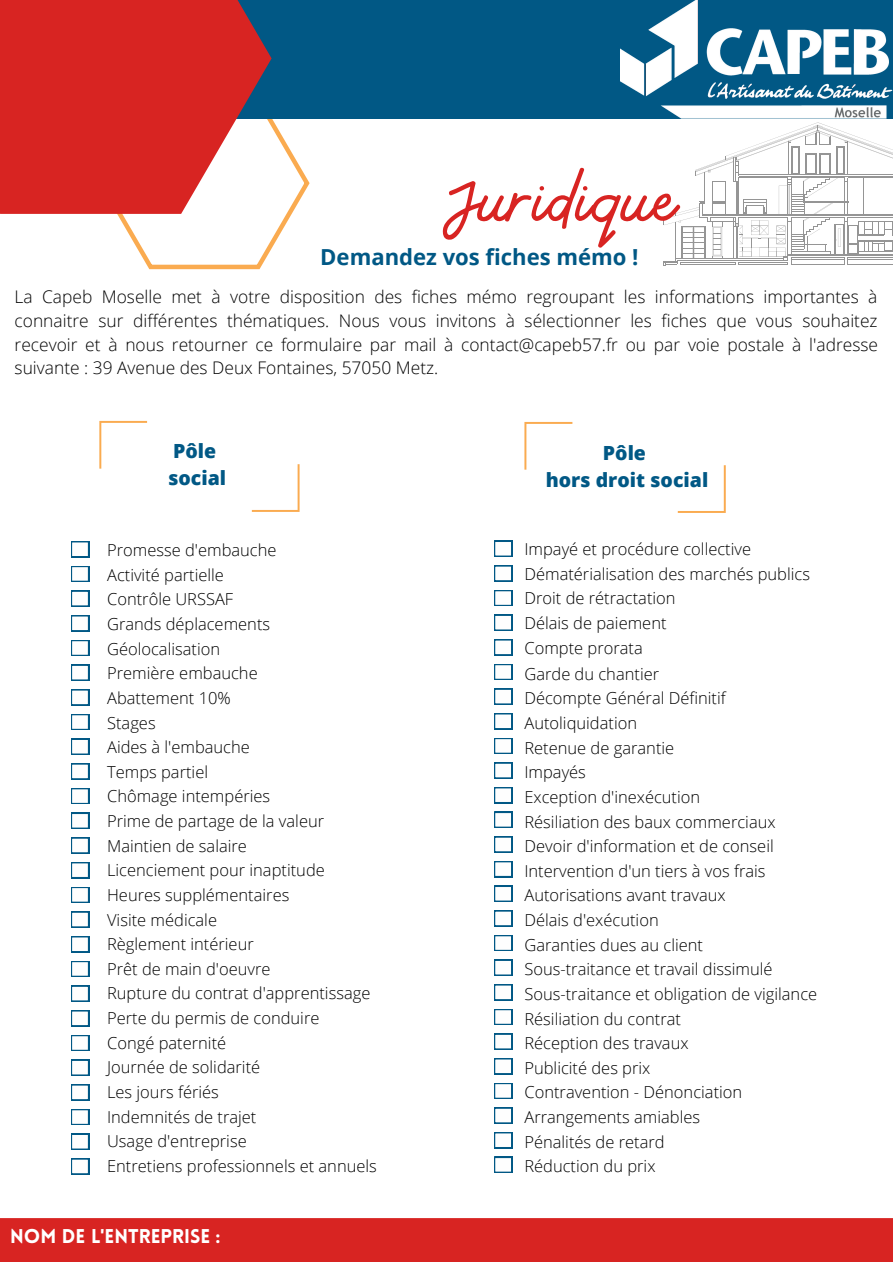
<style>
.page{position:relative;width:893px;height:1264px;background:#fff}
.page>*{position:absolute;margin:0;border:0;box-sizing:border-box;transform-origin:0 0}
.t1{font:84.9px "Bellaboo";color:#d82422}
.t2{font:700 22.05px "Open Sans";color:#015885}
.t3{font:800 19.5px "Open Sans";color:#015885}
.t4{font:900 19.5px "Lovelo";color:#fff}
.t5{font:300 17.4px/23.5px "Open Sans";color:#000;text-align:justify}
.t6{font:300 16.5px "Open Sans";color:#000}
</style>
<div class="page">
<svg style="left:117px;top:119px;width:192px;height:150px"></svg>
<div style="left:271px;top:0;width:349px;height:119px;background:#015885"></div>
<div style="left:0;top:0;width:271px;height:214px;background:#d82422"></div>
<img style="left:620px;top:0;width:272px;height:119px">
<svg style="left:663px;top:122px;width:230px;height:144px"></svg>
<svg style="left:99px;top:421px;width:48px;height:47px"></svg>
<svg style="left:252px;top:464px;width:47px;height:48px"></svg>
<svg style="left:524px;top:422px;width:48px;height:47px"></svg>
<svg style="left:677px;top:465px;width:48px;height:48px"></svg>
<div style="left:0;top:1218px;width:892px;height:43px;background:#d82422"></div>
<svg style="left:71px;top:541px;width:18px;height:16px"></svg>
<svg style="left:71px;top:566px;width:18px;height:16px"></svg>
<svg style="left:71px;top:590px;width:18px;height:16px"></svg>
<svg style="left:71px;top:615px;width:18px;height:16px"></svg>
<svg style="left:71px;top:640px;width:18px;height:16px"></svg>
<svg style="left:71px;top:689px;width:18px;height:16px"></svg>
<svg style="left:71px;top:714px;width:18px;height:16px"></svg>
<svg style="left:71px;top:739px;width:18px;height:15px"></svg>
<svg style="left:71px;top:763px;width:18px;height:16px"></svg>
<svg style="left:71px;top:788px;width:18px;height:16px"></svg>
<svg style="left:71px;top:813px;width:18px;height:15px"></svg>
<svg style="left:71px;top:837px;width:18px;height:16px"></svg>
<svg style="left:71px;top:862px;width:18px;height:16px"></svg>
<svg style="left:71px;top:887px;width:18px;height:15px"></svg>
<svg style="left:71px;top:911px;width:18px;height:16px"></svg>
<svg style="left:71px;top:936px;width:18px;height:16px"></svg>
<svg style="left:71px;top:961px;width:18px;height:15px"></svg>
<svg style="left:71px;top:985px;width:18px;height:16px"></svg>
<svg style="left:71px;top:1010px;width:18px;height:16px"></svg>
<svg style="left:71px;top:1035px;width:18px;height:15px"></svg>
<svg style="left:71px;top:1059px;width:18px;height:16px"></svg>
<svg style="left:71px;top:1084px;width:18px;height:16px"></svg>
<svg style="left:71px;top:1109px;width:18px;height:15px"></svg>
<svg style="left:71px;top:1133px;width:18px;height:16px"></svg>
<svg style="left:71px;top:1158px;width:18px;height:16px"></svg>
<svg style="left:494px;top:565px;width:18px;height:16px"></svg>
<svg style="left:494px;top:590px;width:18px;height:16px"></svg>
<svg style="left:494px;top:615px;width:18px;height:15px"></svg>
<svg style="left:494px;top:639px;width:18px;height:16px"></svg>
<svg style="left:494px;top:664px;width:18px;height:16px"></svg>
<svg style="left:494px;top:688px;width:18px;height:16px"></svg>
<svg style="left:494px;top:713px;width:18px;height:16px"></svg>
<svg style="left:494px;top:738px;width:18px;height:15px"></svg>
<svg style="left:494px;top:762px;width:18px;height:16px"></svg>
<svg style="left:494px;top:787px;width:18px;height:16px"></svg>
<svg style="left:494px;top:812px;width:18px;height:15px"></svg>
<svg style="left:494px;top:836px;width:18px;height:16px"></svg>
<svg style="left:494px;top:861px;width:18px;height:16px"></svg>
<svg style="left:494px;top:885px;width:18px;height:16px"></svg>
<svg style="left:494px;top:910px;width:18px;height:16px"></svg>
<svg style="left:494px;top:935px;width:18px;height:15px"></svg>
<svg style="left:494px;top:959px;width:18px;height:16px"></svg>
<svg style="left:494px;top:984px;width:18px;height:16px"></svg>
<svg style="left:494px;top:1009px;width:18px;height:15px"></svg>
<svg style="left:494px;top:1033px;width:18px;height:16px"></svg>
<svg style="left:494px;top:1058px;width:18px;height:16px"></svg>
<svg style="left:494px;top:1083px;width:18px;height:15px"></svg>
<svg style="left:494px;top:1107px;width:18px;height:16px"></svg>
<svg style="left:494px;top:1132px;width:18px;height:16px"></svg>
<svg style="left:494px;top:1156px;width:18px;height:16px"></svg>
<svg style="left:71px;top:664px;width:18px;height:16px"></svg>
<svg style="left:494px;top:541px;width:18px;height:15px"></svg>
<p class="t1" style="left:446px;top:146px;width:231px">Juridique</p>
<p class="t2" style="left:320px;top:241px;width:320px">Demandez vos fiches mémo !</p>
<p class="t5" style="left:15px;top:285px;width:864px">La Capeb Moselle met à votre disposition des fiches mémo regroupant les informations importantes à connaitre sur différentes thématiques. Nous vous invitons à sélectionner les fiches que vous souhaitez recevoir et à nous retourner ce formulaire par mail à contact@capeb57.fr ou par voie postale à l'adresse suivante : 39 Avenue des Deux Fontaines, 57050 Metz.</p>
<p class="t3" style="left:173px;top:437px;width:45px">Pôle</p>
<p class="t3" style="left:168px;top:464px;width:60px">social</p>
<p class="t6" style="left:107px;top:538px;width:171px">Promesse d'embauche</p>
<p class="t6" style="left:107px;top:563px;width:118px">Activité partielle</p>
<p class="t6" style="left:107px;top:587px;width:127px">Contrôle URSSAF</p>
<p class="t6" style="left:107px;top:612px;width:164px">Grands déplacements</p>
<p class="t6" style="left:107px;top:637px;width:114px">Géolocalisation</p>
<p class="t6" style="left:107px;top:686px;width:125px">Abattement 10%</p>
<p class="t6" style="left:107px;top:711px;width:50px">Stages</p>
<p class="t6" style="left:107px;top:735px;width:144px">Aides à l'embauche</p>
<p class="t6" style="left:107px;top:760px;width:102px">Temps partiel</p>
<p class="t6" style="left:107px;top:784px;width:165px">Chômage intempéries</p>
<p class="t6" style="left:107px;top:809px;width:218px">Prime de partage de la valeur</p>
<p class="t6" style="left:107px;top:834px;width:141px">Maintien de salaire</p>
<p class="t6" style="left:107px;top:858px;width:219px">Licenciement pour inaptitude</p>
<p class="t6" style="left:107px;top:883px;width:184px">Heures supplémentaires</p>
<p class="t6" style="left:107px;top:661px;width:152px">Première embauche</p>
<p class="t6" style="left:107px;top:907px;width:111px">Visite médicale</p>
<p class="t6" style="left:107px;top:932px;width:148px">Règlement intérieur</p>
<p class="t6" style="left:107px;top:957px;width:165px">Prêt de main d'oeuvre</p>
<p class="t6" style="left:107px;top:981px;width:265px">Rupture du contrat d'apprentissage</p>
<p class="t6" style="left:107px;top:1006px;width:214px">Perte du permis de conduire</p>
<p class="t6" style="left:107px;top:1031px;width:121px">Congé paternité</p>
<p class="t6" style="left:107px;top:1055px;width:155px">Journée de solidarité</p>
<p class="t6" style="left:107px;top:1080px;width:113px">Les jours fériés</p>
<p class="t6" style="left:107px;top:1104px;width:151px">Indemnités de trajet</p>
<p class="t6" style="left:107px;top:1129px;width:141px">Usage d'entreprise</p>
<p class="t6" style="left:107px;top:1154px;width:271px">Entretiens professionnels et annuels</p>
<p class="t4" style="left:10px;top:1227px;width:211px">NOM DE L'ENTREPRISE :</p>
<p class="t3" style="left:603px;top:438px;width:45px">Pôle</p>
<p class="t3" style="left:545px;top:465px;width:164px">hors droit social</p>
<p class="t6" style="left:524px;top:537px;width:228px">Impayé et procédure collective</p>
<p class="t6" style="left:524px;top:562px;width:287px">Dématérialisation des marchés publics</p>
<p class="t6" style="left:524px;top:586px;width:153px">Droit de rétractation</p>
<p class="t6" style="left:524px;top:611px;width:144px">Délais de paiement</p>
<p class="t6" style="left:524px;top:636px;width:120px">Compte prorata</p>
<p class="t6" style="left:524px;top:662px;width:136px">Garde du chantier</p>
<p class="t6" style="left:524px;top:686px;width:203px">Décompte Général Définitif</p>
<p class="t6" style="left:524px;top:711px;width:114px">Autoliquidation</p>
<p class="t6" style="left:524px;top:736px;width:151px">Retenue de garantie</p>
<p class="t6" style="left:524px;top:760px;width:63px">Impayés</p>
<p class="t6" style="left:524px;top:785px;width:177px">Exception d'inexécution</p>
<p class="t6" style="left:524px;top:809px;width:253px">Résiliation des baux commerciaux</p>
<p class="t6" style="left:524px;top:834px;width:251px">Devoir d'information et de conseil</p>
<p class="t6" style="left:524px;top:859px;width:243px">Intervention d'un tiers à vos frais</p>
<p class="t6" style="left:524px;top:883px;width:203px">Autorisations avant travaux</p>
<p class="t6" style="left:524px;top:908px;width:136px">Délais d'exécution</p>
<p class="t6" style="left:524px;top:933px;width:180px">Garanties dues au client</p>
<p class="t6" style="left:524px;top:957px;width:249px">Sous-traitance et travail dissimulé</p>
<p class="t6" style="left:524px;top:982px;width:294px">Sous-traitance et obligation de vigilance</p>
<p class="t6" style="left:524px;top:1006px;width:158px">Résiliation du contrat</p>
<p class="t6" style="left:524px;top:1031px;width:166px">Réception des travaux</p>
<p class="t6" style="left:524px;top:1056px;width:127px">Publicité des prix</p>
<p class="t6" style="left:524px;top:1080px;width:219px">Contravention - Dénonciation</p>
<p class="t6" style="left:524px;top:1105px;width:177px">Arrangements amiables</p>
<p class="t6" style="left:524px;top:1130px;width:142px">Pénalités de retard</p>
<p class="t6" style="left:524px;top:1154px;width:133px">Réduction du prix</p>
</div>
